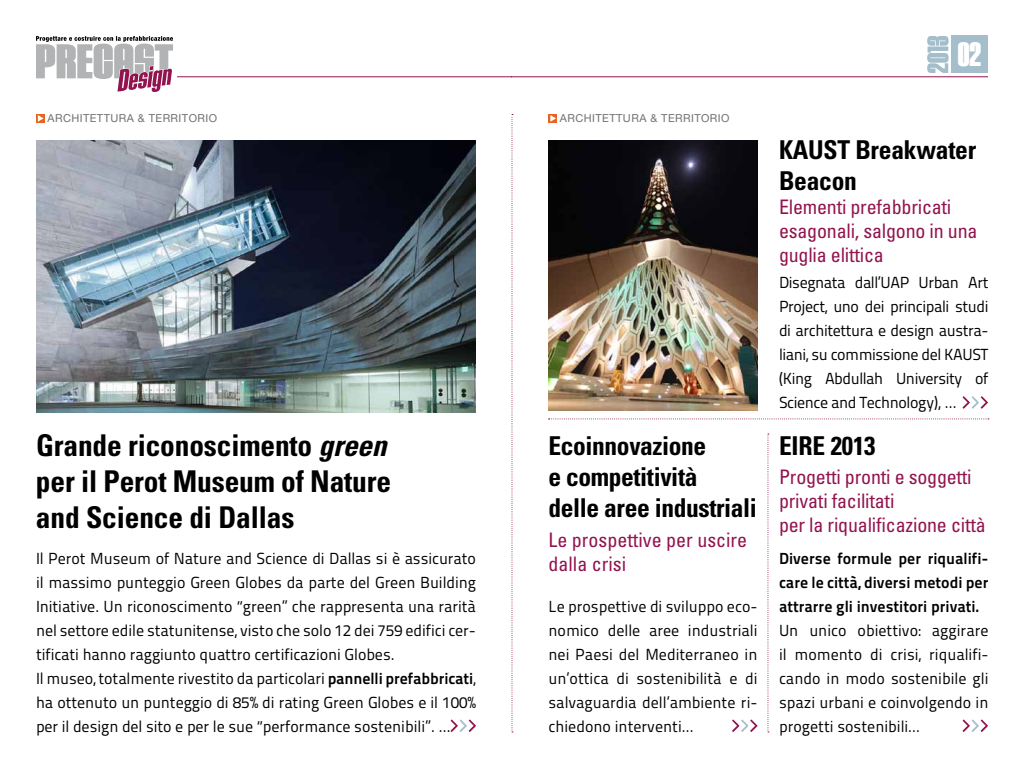
<style>
.page{position:relative;width:1024px;height:768px;background:#fff}
.page>*{position:absolute;margin:0;border:0;box-sizing:border-box;transform-origin:0 0}
.t1{font:900 34px "House Gothic HG23 Cond";color:#fff}
.t2{font:700 condensed 30px/36px "Univers";letter-spacing:-.005em;color:#000}
.t3{font:700 condensed 26px/31.2px "Univers";letter-spacing:-.015em;color:#000}
.t4{font:condensed 20px/24px "Univers";letter-spacing:-.01em;color:#92144f}
.t5{font:16px/24px "Titillium Maps 29 L 400 wt";letter-spacing:-.005em;color:#000;text-align:justify}
.t6{font:16px/24px "Titillium Maps 29 L 800 wt";color:#000;text-align:justify}
.t7{font:11px "Helvetica Neue";letter-spacing:.04em;color:#707172}
.s1{font-style:italic}
.s2{font-family:"Titillium Maps 29 L 800 wt"}
</style>
<div class="page">
<hr style="left:177px;top:76px;width:335px;height:1px;background:#92144f">
<svg style="left:36px;top:36px;width:137px;height:56px"></svg>
<svg style="left:767px;top:433px;width:2px;height:299px"></svg>
<hr style="left:512px;top:76px;width:476px;height:1px;background:#92144f">
<div style="left:951px;top:36px;width:37px;height:37px;background:#a4becc"></div>
<svg style="left:927px;top:36px;width:22px;height:37px"></svg>
<svg style="left:512px;top:114px;width:1px;height:618px"></svg>
<svg style="left:548px;top:418px;width:441px;height:1px"></svg>
<div style="left:36px;top:114px;width:9px;height:9px;background:#ec7539"></div>
<svg style="left:38px;top:115px;width:6px;height:7px"></svg>
<img style="left:36px;top:140px;width:440px;height:273px">
<svg style="left:451px;top:720px;width:25px;height:12px"></svg>
<div style="left:548px;top:114px;width:9px;height:9px;background:#ea631e"></div>
<svg style="left:550px;top:115px;width:6px;height:7px"></svg>
<img style="left:548px;top:140px;width:209px;height:270px">
<svg style="left:963px;top:396px;width:25px;height:13px"></svg>
<svg style="left:732px;top:720px;width:25px;height:12px"></svg>
<svg style="left:963px;top:720px;width:25px;height:12px"></svg>
<p class="t7" style="left:47px;top:112px;width:171px">ARCHITETTURA &amp; TERRITORIO</p>
<h2 class="t2" style="left:36px;top:428px;width:361px">Grande riconoscimento <span class="s1">green </span>per il Perot Museum of Nature and Science di Dallas</h2>
<p class="t5" style="left:36px;top:546px;width:442px;text-align:left">Il Perot Museum of Nature and Science di Dallas si è assicurato il massimo punteggio Green Globes da parte del Green Building Initiative. Un riconoscimento “green” che rappresenta una rarità nel settore edile statunitense, visto che solo 12 dei 759 edifici cer&shy;tificati hanno raggiunto quattro certificazioni Globes.<br>Il museo, totalmente rivestito da particolari <span class="s2">pannelli prefabbricati</span>, ha ottenuto un punteggio di 85% di rating Green Globes e il 100% per il design del sito e per le sue “performance sostenibili”. ...</p>
<p class="t7" style="left:560px;top:112px;width:171px">ARCHITETTURA &amp; TERRITORIO</p>
<h3 class="t3" style="left:548px;top:430px;width:210px">Ecoinnovazione<br>e competitività<br>delle aree industriali</h3>
<p class="t4" style="left:548px;top:527px;width:200px">Le prospettive per uscire dalla crisi</p>
<p class="t5" style="left:548px;top:594px;width:211px">Le prospettive di sviluppo eco&shy;nomico delle aree industriali nei Paesi del Mediterraneo in un’ottica di sostenibilità e di salvaguardia dell’ambiente ri&shy;chiedono interventi...</p>
<h1 class="t1" style="left:958px;top:36px;width:25px">02</h1>
<h3 class="t3" style="left:779px;top:134px;width:199px">KAUST Breakwater<br>Beacon</h3>
<p class="t4" style="left:779px;top:195px;width:200px">Elementi prefabbricati esagonali, salgono in una guglia elittica</p>
<p class="t5" style="left:779px;top:270px;width:211px">Disegnata dall’UAP Urban Art Project, uno dei principali studi di architettura e design austra&shy;liani, su commissione del KAUST (King Abdullah University of Science and Technology), ...</p>
<h3 class="t3" style="left:779px;top:430px;width:98px">EIRE 2013</h3>
<p class="t4" style="left:779px;top:465px;width:208px">Progetti pronti e soggetti privati facilitati<br>per la riqualificazione città</p>
<p class="t6" style="left:779px;top:545px;width:211px">Diverse formule per riqualifi&shy;care le città, diversi metodi per attrarre gli investitori privati.</p>
<p class="t5" style="left:779px;top:618px;width:211px">Un unico obiettivo: aggirare il momento di crisi, riqualifi&shy;cando in modo sostenibile gli spazi urbani e coinvolgendo in progetti sostenibili...</p>
</div>
